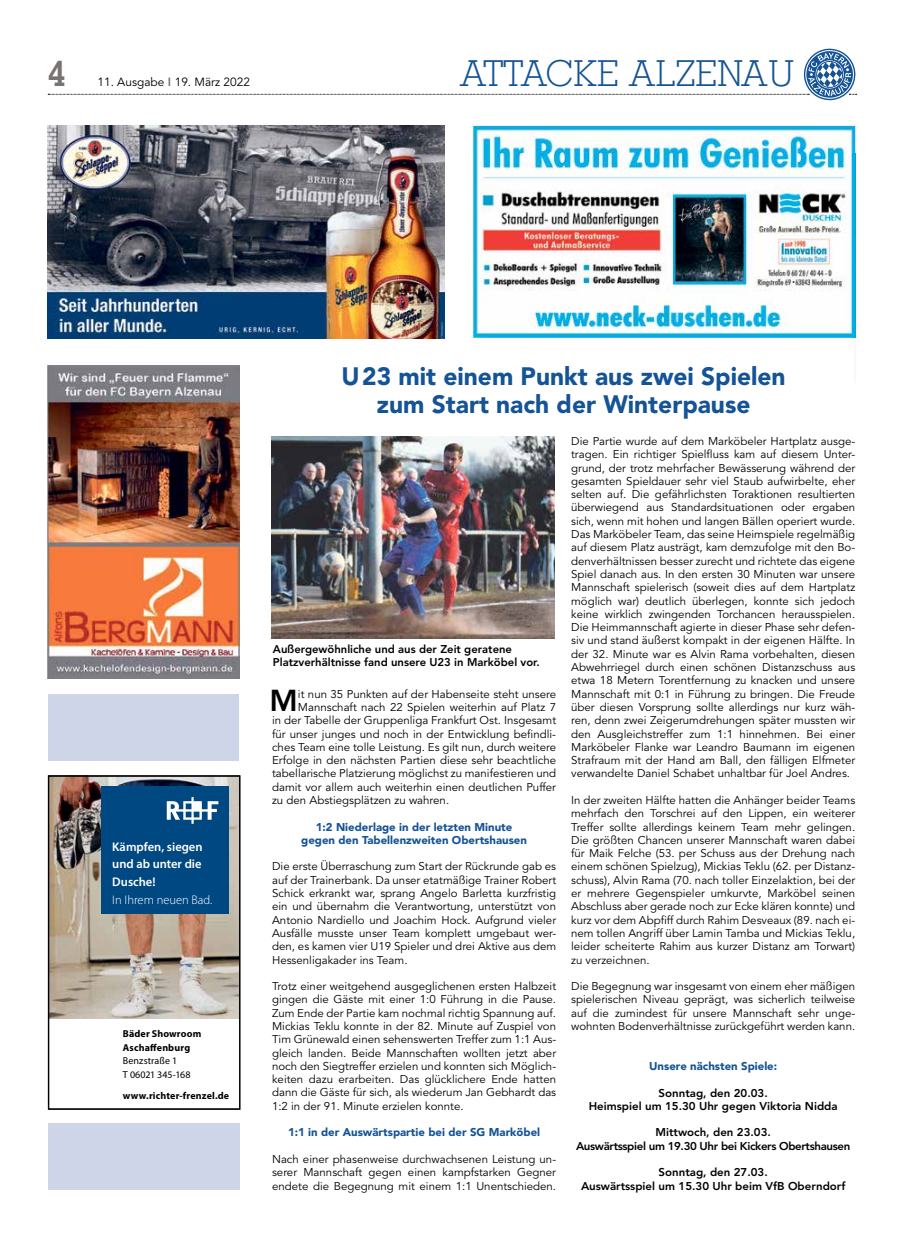
<style>
.page{position:relative;width:904px;height:1241px;background:#fff}
.page>*{position:absolute;margin:0;border:0;box-sizing:border-box;transform-origin:0 0}
.t1{font:300 35.75px "Memphis LT";color:#145395}
.t2{font:700 35.75px "Memphis LT";color:#787370}
.t3{font:800 30px "Avenir LT";color:#000}
.t4{font:900 25px/27.5px "Avenir LT";color:#145395;text-align:center}
.t5{font:600 12.5px/17.5px "Myriad Pro";color:#fff;text-align:justify}
.t6{font:300 12.5px "Myriad Pro";color:#fff}
.t7{font:11.88px "Avenir LT";color:#000}
.t8{font:11.25px/13.2px "Avenir LT";color:#000;text-align:justify}
.t9{font:800 11.25px/13.2px "Avenir LT";color:#000;text-align:center}
.t10{font:900 11.25px/13.2px "Avenir LT";color:#145395;text-align:center}
.t11{font:800 11.25px/13.2px "Avenir LT";letter-spacing:-.03em;color:#000;text-align:center}
.t12{font:700 10px/13.5px "Myriad Pro";letter-spacing:.015em;color:#000}
.t13{font:10px/13.5px "Myriad Pro";letter-spacing:.01em;color:#000}
.s1{font-weight:800;color:#787370}
</style>
<div class="page">
<svg style="left:48px;top:48px;width:808px;height:53px"></svg>
<img style="left:50px;top:777px;width:188px;height:241px">
<div style="left:102px;top:786px;width:127px;height:128px;background:#004882"></div>
<svg style="left:167px;top:797px;width:51px;height:26px"></svg>
<div style="left:48px;top:775px;width:192px;height:334px;border:1px solid #000"></div>
<img style="left:48px;top:126px;width:397px;height:212px">
<img style="left:48px;top:365px;width:191px;height:313px">
<img style="left:472px;top:126px;width:383px;height:212px">
<div style="left:48px;top:1122px;width:191px;height:67px;background:#cfd5e9"></div>
<div style="left:48px;top:694px;width:190px;height:66px;background:#cfd5e9"></div>
<img style="left:271px;top:436px;width:283px;height:203px">
<img style="left:855px;top:153px;width:1px;height:185px">
<img style="left:852px;top:153px;width:3px;height:185px">
<h1 class="t2" style="left:48px;top:51px;width:19px">4</h1>
<p class="t7" style="left:97px;top:75px;width:154px">11. Ausgabe <span class="s1">I</span> 19. März 2022</p>
<h1 class="t1" style="left:459px;top:52px;width:336px">ATTACKE ALZENAU</h1>
<p class="t5" style="left:112px;top:837px;width:92px">Kämpfen, siegen und ab unter die Dusche!</p>
<p class="t6" style="left:112px;top:892px;width:102px">In Ihrem neuen Bad.</p>
<p class="t12" style="left:123px;top:1026px;width:80px">Bäder Showroom<br>Aschaffenburg</p>
<p class="t13" style="left:123px;top:1053px;width:69px">Benzstraße 1<br>T 06021 345-168</p>
<p class="t12" style="left:123px;top:1087px;width:108px">www.richter-frenzel.de</p>
<h3 class="t4" style="left:341px;top:362px;width:445px">U23 mit einem Punkt aus zwei Spielen zum Start nach der Winterpause</h3>
<p class="t9" style="left:273px;top:642px;width:268px;text-align:left">Außergewöhnliche und aus der Zeit geratene<br>Platzverhältnisse fand unsere U23 in Marköbel vor.</p>
<h2 class="t3" style="left:269px;top:682px;width:30px">M</h2>
<p class="t8" style="left:298px;top:687px;width:260px">it nun 35 Punkten auf der Habenseite steht unsere</p>
<p class="t8" style="left:298px;top:700px;width:260px">Mannschaft nach 22 Spielen weiterhin auf Platz 7</p>
<p class="t8" style="left:272px;top:714px;width:285px">in der Tabelle der Gruppenliga Frankfurt Ost. Insgesamt</p>
<p class="t8" style="left:272px;top:727px;width:285px">für unser junges und noch in der Entwicklung befindli-</p>
<p class="t8" style="left:272px;top:740px;width:285px">ches Team eine tolle Leistung. Es gilt nun, durch weitere</p>
<p class="t8" style="left:272px;top:753px;width:285px">Erfolge in den nächsten Partien diese sehr beachtliche</p>
<p class="t8" style="left:272px;top:767px;width:285px">tabellarische Platzierung möglichst zu manifestieren und</p>
<p class="t8" style="left:272px;top:780px;width:285px">damit vor allem auch weiterhin einen deutlichen Puffer</p>
<p class="t8" style="left:272px;top:793px;width:179px">zu den Abstiegsplätzen zu wahren.</p>
<p class="t10" style="left:301px;top:819px;width:227px">1:2 Niederlage in der letzten Minute gegen den Tabellenzweiten Obertshausen</p>
<p class="t8" style="left:272px;top:860px;width:285px">Die erste Überraschung zum Start der Rückrunde gab es auf der Trainerbank. Da unser etatmäßige Trainer Robert Schick erkrankt war, sprang Angelo Barletta kurzfristig ein und übernahm die Verantwortung, unterstützt von Antonio Nardiello und Joachim Hock. Aufgrund vieler Ausfälle musste unser Team komplett umgebaut wer&shy;den, es kamen vier U19 Spieler und drei Aktive aus dem Hessenligakader ins Team.</p>
<p class="t8" style="left:272px;top:979px;width:285px">Trotz einer weitgehend ausgeglichenen ersten Halbzeit gingen die Gäste mit einer 1:0 Führung in die Pause.<br>Zum Ende der Partie kam nochmal richtig Spannung auf.<br>Mickias Teklu konnte in der 82. Minute auf Zuspiel von Tim Grünewald einen sehenswerten Treffer zum 1:1 Aus&shy;gleich landen. Beide Mannschaften wollten jetzt aber noch den Siegtreffer erzielen und konnten sich Möglich&shy;keiten dazu erarbeiten. Das glücklichere Ende hatten dann die Gäste für sich, als wiederum Jan Gebhardt das 1:2 in der 91. Minute erzielen konnte.</p>
<p class="t10" style="left:288px;top:1125px;width:254px">1:1 in der Auswärtspartie bei der SG Marköbel</p>
<p class="t8" style="left:272px;top:1152px;width:285px">Nach einer phasenweise durchwachsenen Leistung un&shy;serer Mannschaft gegen einen kampfstarken Gegner endete die Begegnung mit einem 1:1 Unentschieden.</p>
<p class="t8" style="left:571px;top:435px;width:285px">Die Partie wurde auf dem Marköbeler Hartplatz ausge&shy;tragen. Ein richtiger Spielfluss kam auf diesem Unter&shy;grund, der trotz mehrfacher Bewässerung während der gesamten Spieldauer sehr viel Staub aufwirbelte, eher selten auf. Die gefährlichsten Toraktionen resultierten überwiegend aus Standardsituationen oder ergaben sich, wenn mit hohen und langen Bällen operiert wurde.<br>Das Marköbeler Team, das seine Heimspiele regelmäßig auf diesem Platz austrägt, kam demzufolge mit den Bo&shy;denverhältnissen besser zurecht und richtete das eigene Spiel danach aus. In den ersten 30 Minuten war unsere Mannschaft spielerisch (soweit dies auf dem Hartplatz möglich war) deutlich überlegen, konnte sich jedoch keine wirklich zwingenden Torchancen herausspielen.<br>Die Heimmannschaft agierte in dieser Phase sehr defen&shy;siv und stand äußerst kompakt in der eigenen Hälfte. In der 32. Minute war es Alvin Rama vorbehalten, diesen Abwehrriegel durch einen schönen Distanzschuss aus etwa 18 Metern Torentfernung zu knacken und unsere Mannschaft mit 0:1 in Führung zu bringen. Die Freude über diesen Vorsprung sollte allerdings nur kurz wäh&shy;ren, denn zwei Zeigerumdrehungen später mussten wir den Ausgleichstreffer zum 1:1 hinnehmen. Bei einer Marköbeler Flanke war Leandro Baumann im eigenen Strafraum mit der Hand am Ball, den fälligen Elfmeter verwandelte Daniel Schabet unhaltbar für Joel Andres.</p>
<p class="t8" style="left:571px;top:793px;width:285px">In der zweiten Hälfte hatten die Anhänger beider Teams mehrfach den Torschrei auf den Lippen, ein weiterer Treffer sollte allerdings keinem Team mehr gelingen.<br>Die größten Chancen unserer Mannschaft waren dabei für Maik Felche (53. per Schuss aus der Drehung nach einem schönen Spielzug), Mickias Teklu (62. per Distanz&shy;schuss), Alvin Rama (70. nach toller Einzelaktion, bei der er mehrere Gegenspieler umkurvte, Marköbel seinen Abschluss aber gerade noch zur Ecke klären konnte) und kurz vor dem Abpfiff durch Rahim Desveaux (89. nach ei&shy;nem tollen Angriff über Lamin Tamba und Mickias Teklu, leider scheiterte Rahim aus kurzer Distanz am Torwart) zu verzeichnen.</p>
<p class="t8" style="left:571px;top:979px;width:285px">Die Begegnung war insgesamt von einem eher mäßigen spielerischen Niveau geprägt, was sicherlich teilweise auf die zumindest für unsere Mannschaft sehr unge&shy;wohnten Bodenverhältnisse zurückgeführt werden kann.</p>
<p class="t10" style="left:649px;top:1059px;width:129px">Unsere nächsten Spiele:</p>
<p class="t9" style="left:588px;top:1085px;width:250px">Sonntag, den 20.03.<br>Heimspiel um 15.30 Uhr gegen Viktoria Nidda</p>
<p class="t11" style="left:576px;top:1125px;width:276px">Mittwoch, den 23.03.<br>Auswärtsspiel um 19.30 Uhr bei Kickers Obertshausen</p>
<p class="t9" style="left:581px;top:1165px;width:266px">Sonntag, den 27.03.<br>Auswärtsspiel um 15.30 Uhr beim VfB Oberndorf</p>
</div>
